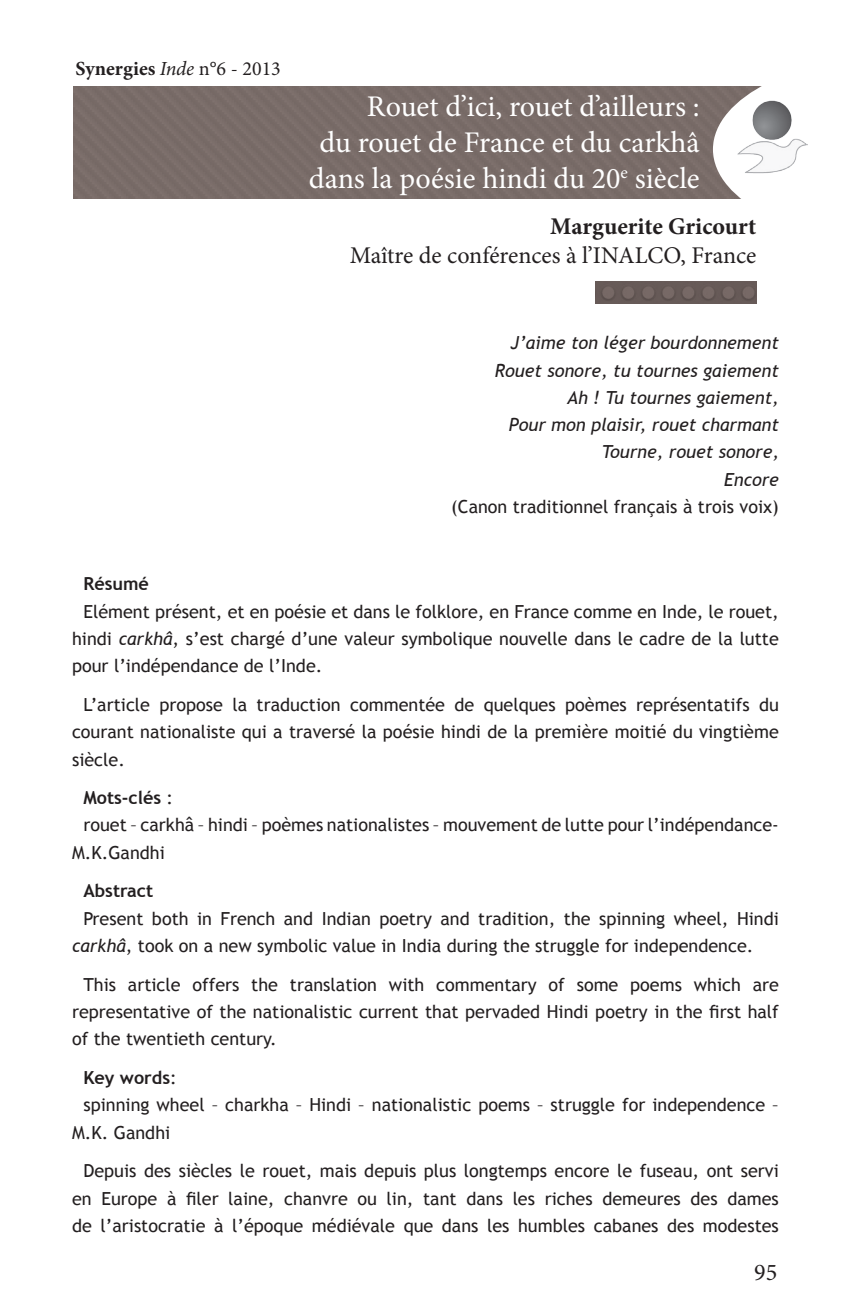
<style>
.page{position:relative;width:851px;height:1304px;background:#fff}
.page>*{position:absolute;margin:0;border:0;box-sizing:border-box;transform-origin:0 0}
.t1{font:30px/36px "Minion Pro";color:#fff;text-align:right}
.t2{font:24px "Minion Pro";color:#231f20}
.t3{font:700 24px "Minion Pro";color:#231f20}
.t4{font:700 20px "Minion Pro";color:#231f20}
.t5{font:18px/27.4px "Trebuchet MS";color:#231f20;text-align:justify}
.t6{font:italic 18px/27.4px "Trebuchet MS";color:#231f20;text-align:right}
.t7{font:700 18px "Trebuchet MS";color:#231f20}
.s1{font-weight:400;font-style:italic}
.s2{font-weight:400}
.s3{font-style:italic}
</style>
<div class="page">
<div style="left:74px;top:86px;width:638px;height:112px;background:#796c68"></div>
<img style="left:595px;top:282px;width:161px;height:22px">
<svg style="left:712px;top:86px;width:96px;height:113px"></svg>
<img style="left:737px;top:100px;width:70px;height:83px">
<p class="t4" style="left:76px;top:55px;width:207px">Synergies <span class="s1">Inde</span> <span class="s2">n°6 - 2013</span></p>
<h1 class="t1" style="left:309px;top:89px;width:392px">Rouet d’ici, rouet d’ailleurs :<br>du rouet de France et du carkhâ dans la poésie hindi du 20<sup>e</sup> siècle</h1>
<h2 class="t3" style="left:550px;top:210px;width:208px">Marguerite Gricourt</h2>
<h2 class="t2" style="left:349px;top:239px;width:408px">Maître de conférences à l’INALCO, France</h2>
<p class="t6" style="left:494px;top:329px;width:286px">J’aime ton léger bourdonnement<br>Rouet sonore, tu tournes gaiement<br>Ah ! Tu tournes gaiement,<br>Pour mon plaisir, rouet charmant<br>Tourne, rouet sonore,<br>Encore</p>
<p class="t5" style="left:451px;top:493px;width:329px">(Canon traditionnel français à trois voix)</p>
<p class="t7" style="left:83px;top:573px;width:67px">Résumé</p>
<p class="t5" style="left:72px;top:598px;width:708px;text-indent:11px">Elément présent, et en poésie et dans le folklore, en France comme en Inde, le rouet, hindi <span class="s3">carkhâ</span>, s’est chargé d’une valeur symbolique nouvelle dans le cadre de la lutte pour l’indépendance de l’Inde.</p>
<p class="t5" style="left:72px;top:691px;width:708px;text-indent:11px">L’article propose la traduction commentée de quelques poèmes représentatifs du courant nationaliste qui a traversé la poésie hindi de la première moitié du vingtième siècle.</p>
<p class="t7" style="left:83px;top:787px;width:91px">Mots-clés <span class="s2">:</span></p>
<p class="t5" style="left:83px;top:812px;width:696px">rouet – carkhâ – hindi – poèmes nationalistes – mouvement de lutte pour l’indépendance-</p>
<p class="t5" style="left:72px;top:839px;width:94px">M.K.Gandhi</p>
<p class="t7" style="left:83px;top:880px;width:71px">Abstract</p>
<p class="t5" style="left:72px;top:905px;width:708px;text-indent:11px">Present both in French and Indian poetry and tradition, the spinning wheel, Hindi <span class="s3">carkhâ</span>, took on a new symbolic value in India during the struggle for independence.</p>
<p class="t5" style="left:72px;top:971px;width:708px;text-indent:11px">This article offers the translation with commentary of some poems which are representative of the nationalistic current that pervaded Hindi poetry in the first half of the twentieth century.</p>
<p class="t7" style="left:83px;top:1066px;width:95px">Key words<span class="s2">:</span></p>
<p class="t5" style="left:83px;top:1091px;width:697px">spinning wheel – charkha – Hindi – nationalistic poems – struggle for independence –</p>
<p class="t5" style="left:72px;top:1119px;width:100px">M.K. Gandhi</p>
<p class="t5" style="left:72px;top:1157px;width:708px;text-indent:11px">Depuis des siècles le rouet, mais depuis plus longtemps encore le fuseau, ont servi en Europe à filer laine, chanvre ou lin, tant dans les riches demeures des dames de l’aristocratie à l’époque médiévale que dans les humbles cabanes des modestes</p>
<h2 class="t2" style="left:754px;top:1256px;width:25px">95</h2>
</div>
